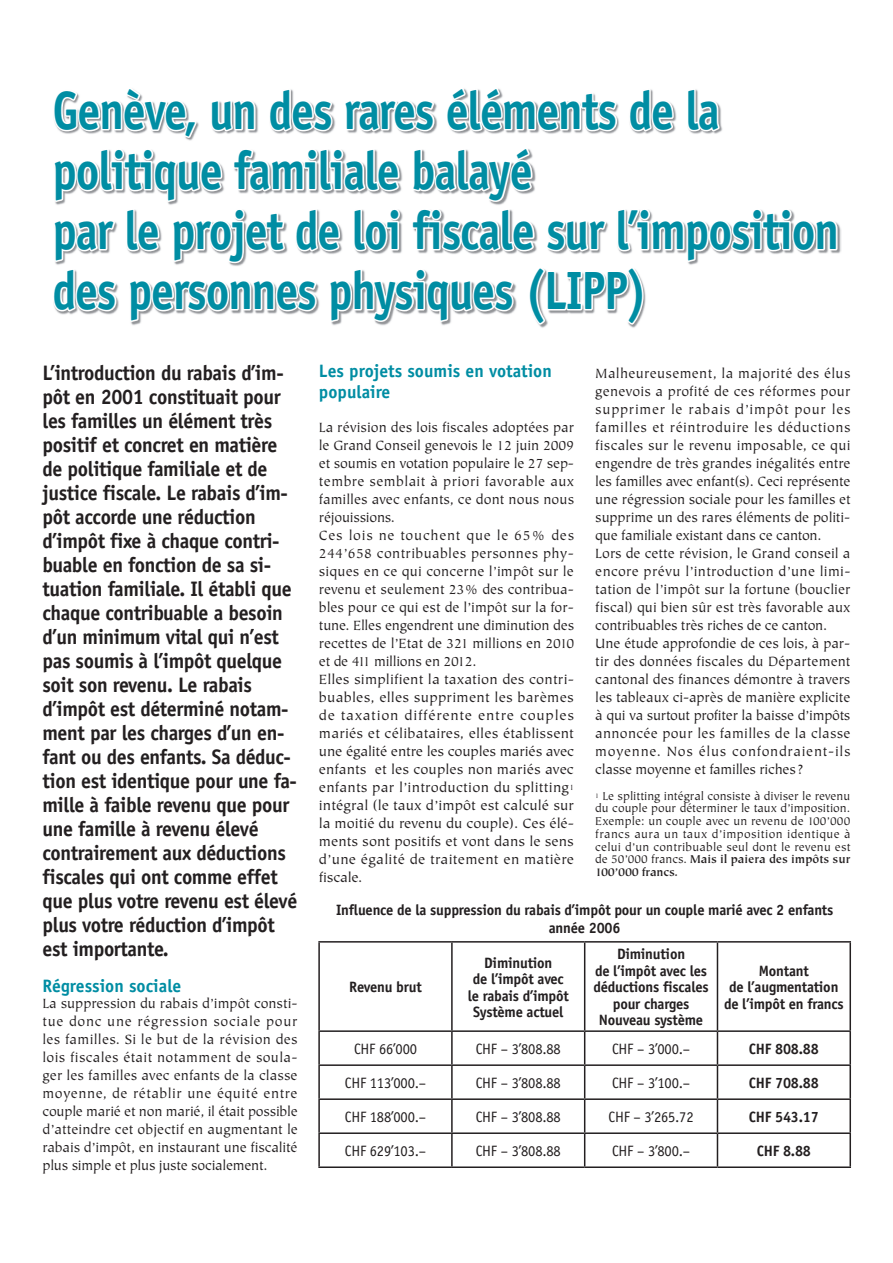
<style>
.page{position:relative;width:893px;height:1263px;background:#fff}
.page>*{position:absolute;margin:0;border:0;box-sizing:border-box;transform-origin:0 0}
.t1{font:700 54px/60px "Officina Sans";letter-spacing:-.025em;color:#008da3;scale:.85 1}
.t2{font:700 21px/24px "Officina Sans";letter-spacing:-.02em;color:#231f20;scale:.95 1}
.t3{font:700 18px/21px "Officina Sans";color:#008da3}
.t4{font:15px/18px "Tiepolo";letter-spacing:.005em;color:#231f20}
.t5{font:700 15px/16.5px "Officina Sans";letter-spacing:-.015em;color:#231f20;text-align:center}
.t6{font:15px "Officina Sans";letter-spacing:-.015em;color:#231f20}
.t7{font:12.75px/12.8px "Tiepolo";letter-spacing:.015em;color:#231f20;text-align:justify}
.s1{font-size:8.7px}
.s2{font-size:7.5px}
.s3{font-weight:700}
</style>
<div class="page">
<svg style="left:54px;top:88px;width:785px;height:238px"></svg>
<hr style="left:318px;top:941px;width:134px;height:1px;background:#231f20">
<hr style="left:318px;top:942px;width:2px;height:88px;background:#231f20">
<hr style="left:452px;top:941px;width:133px;height:1px;background:#231f20">
<hr style="left:451px;top:942px;width:2px;height:88px;background:#231f20">
<hr style="left:585px;top:941px;width:132px;height:1px;background:#231f20">
<hr style="left:584px;top:942px;width:1px;height:88px;background:#231f20">
<hr style="left:717px;top:941px;width:134px;height:1px;background:#231f20">
<hr style="left:717px;top:942px;width:1px;height:88px;background:#231f20">
<hr style="left:849px;top:942px;width:2px;height:88px;background:#231f20">
<hr style="left:318px;top:1030px;width:134px;height:2px;background:#231f20">
<hr style="left:318px;top:1032px;width:2px;height:32px;background:#231f20">
<hr style="left:452px;top:1030px;width:133px;height:2px;background:#231f20">
<hr style="left:451px;top:1032px;width:2px;height:32px;background:#231f20">
<hr style="left:585px;top:1030px;width:132px;height:2px;background:#231f20">
<hr style="left:584px;top:1032px;width:1px;height:32px;background:#231f20">
<hr style="left:717px;top:1030px;width:134px;height:2px;background:#231f20">
<hr style="left:717px;top:1032px;width:1px;height:32px;background:#231f20">
<hr style="left:849px;top:1032px;width:2px;height:32px;background:#231f20">
<hr style="left:318px;top:1064px;width:134px;height:2px;background:#231f20">
<hr style="left:318px;top:1066px;width:2px;height:32px;background:#231f20">
<hr style="left:452px;top:1064px;width:133px;height:2px;background:#231f20">
<hr style="left:451px;top:1066px;width:2px;height:32px;background:#231f20">
<hr style="left:585px;top:1064px;width:132px;height:2px;background:#231f20">
<hr style="left:584px;top:1066px;width:1px;height:32px;background:#231f20">
<hr style="left:717px;top:1064px;width:134px;height:2px;background:#231f20">
<hr style="left:717px;top:1066px;width:1px;height:32px;background:#231f20">
<hr style="left:849px;top:1066px;width:2px;height:32px;background:#231f20">
<hr style="left:318px;top:1098px;width:134px;height:2px;background:#231f20">
<hr style="left:318px;top:1100px;width:2px;height:32px;background:#231f20">
<hr style="left:452px;top:1098px;width:133px;height:2px;background:#231f20">
<hr style="left:451px;top:1100px;width:2px;height:32px;background:#231f20">
<hr style="left:585px;top:1098px;width:132px;height:2px;background:#231f20">
<hr style="left:584px;top:1100px;width:1px;height:32px;background:#231f20">
<hr style="left:717px;top:1098px;width:134px;height:2px;background:#231f20">
<hr style="left:717px;top:1100px;width:1px;height:32px;background:#231f20">
<hr style="left:849px;top:1100px;width:2px;height:32px;background:#231f20">
<hr style="left:318px;top:1132px;width:134px;height:2px;background:#231f20">
<hr style="left:318px;top:1134px;width:2px;height:32px;background:#231f20">
<hr style="left:452px;top:1132px;width:133px;height:2px;background:#231f20">
<hr style="left:451px;top:1134px;width:2px;height:32px;background:#231f20">
<hr style="left:585px;top:1132px;width:132px;height:2px;background:#231f20">
<hr style="left:584px;top:1134px;width:1px;height:32px;background:#231f20">
<hr style="left:717px;top:1132px;width:134px;height:2px;background:#231f20">
<hr style="left:717px;top:1134px;width:1px;height:32px;background:#231f20">
<hr style="left:849px;top:1134px;width:2px;height:32px;background:#231f20">
<hr style="left:318px;top:1166px;width:134px;height:2px;background:#231f20">
<hr style="left:452px;top:1166px;width:133px;height:2px;background:#231f20">
<hr style="left:585px;top:1166px;width:132px;height:2px;background:#231f20">
<hr style="left:717px;top:1166px;width:134px;height:2px;background:#231f20">
<h1 class="t1" style="left:52px;top:80px;width:927px">Genève, un des rares éléments de la politique familiale balayé<br>par le projet de loi fiscale sur l’imposition des personnes physiques (LIPP)</h1>
<p class="t2" style="left:43px;top:360px;width:270px">L’introduction du rabais d’im&shy;pôt en 2001 constituait pour les familles un élément très positif et concret en matière de politique familiale et de justice fiscale. Le rabais d’im&shy;pôt accorde une réduction d’impôt fixe à chaque contri&shy;buable en fonction de sa si&shy;tuation familiale. Il établi que chaque contribuable a besoin d’un minimum vital qui n’est pas soumis à l’impôt quelque soit son revenu. Le rabais d’impôt est déterminé notam&shy;ment par les charges d’un en&shy;fant ou des enfants. Sa déduc&shy;tion est identique pour une fa&shy;mille à faible revenu que pour une famille à revenu élevé contrairement aux déductions fiscales qui ont comme effet que plus votre revenu est élevé plus votre réduction d’impôt est importante.</p>
<p class="t3" style="left:43px;top:976px;width:140px">Régression sociale</p>
<p class="t4" style="left:43px;top:995px;width:257px;text-align:justify">La suppression du rabais d’impôt consti&shy;tue donc une régression sociale pour les familles. Si le but de la révision des lois fiscales était notamment de soula&shy;ger les familles avec enfants de la classe moyenne, de rétablir une équité entre couple marié et non marié, il était possible d’atteindre cet objectif en augmentant le rabais d’impôt, en instaurant une fiscalité plus simple et plus juste socialement.</p>
<p class="t3" style="left:319px;top:361px;width:234px">Les projets soumis en votation populaire</p>
<p class="t4" style="left:319px;top:419px;width:257px">La révision des lois fiscales adoptées par le Grand Conseil genevois le 12 juin 2009 et soumis en votation populaire le 27 sep&shy;tembre semblait à priori favorable aux familles avec enfants, ce dont nous nous réjouissions.<br>Ces lois ne touchent que le 65% des 244’658 contribuables personnes phy&shy;siques en ce qui concerne l’impôt sur le revenu et seulement 23% des contribua&shy;bles pour ce qui est de l’impôt sur la for&shy;tune. Elles engendrent une diminution des recettes de l’Etat de 321 millions en 2010 et de 411 millions en 2012.<br>Elles simplifient la taxation des contri&shy;buables, elles suppriment les barèmes de taxation différente entre couples mariés et célibataires, elles établissent une égalité entre les couples mariés avec enfants et les couples non mariés avec enfants par l’introduction du splitting<span class="s1">1 </span>intégral (le taux d’impôt est calculé sur la moitié du revenu du couple). Ces élé&shy;ments sont positifs et vont dans le sens d’une égalité de traitement en matière fiscale.</p>
<p class="t4" style="left:595px;top:365px;width:257px">Malheureusement, la majorité des élus genevois a profité de ces réformes pour supprimer le rabais d’impôt pour les familles et réintroduire les déductions fiscales sur le revenu imposable, ce qui engendre de très grandes inégalités entre les familles avec enfant(s). Ceci représente une régression sociale pour les familles et supprime un des rares éléments de politi&shy;que familiale existant dans ce canton.<br>Lors de cette révision, le Grand conseil a encore prévu l’introduction d’une limi&shy;tation de l’impôt sur la fortune (bouclier fiscal) qui bien sûr est très favorable aux contribuables très riches de ce canton.<br>Une étude approfondie de ces lois, à par&shy;tir des données fiscales du Département cantonal des finances démontre à travers les tableaux ci-après de manière explicite à qui va surtout profiter la baisse d’impôts annoncée pour les familles de la classe moyenne. Nos élus confondraient-ils classe moyenne et familles riches ?</p>
<p class="t7" style="left:595px;top:790px;width:257px"><span class="s2">1</span> Le splitting intégral consiste à diviser le revenu du couple pour déterminer le taux d’imposition.<br>Exemple: un couple avec un revenu de 100’000 francs aura un taux d’imposition identique à celui d’un contribuable seul dont le revenu est de 50’000 francs. <span class="s3">Mais il paiera des impôts sur 100’000 francs.</span></p>
<p class="t5" style="left:336px;top:901px;width:499px;line-height:17.2px">Influence de la suppression du rabais d’impôt pour un couple marié avec 2 enfants année 2006</p>
<p class="t5" style="left:349px;top:979px;width:74px">Revenu brut</p>
<p class="t5" style="left:468px;top:954px;width:103px">Diminution<br>de l’impôt avec le rabais d’impôt<br>Système actuel</p>
<p class="t5" style="left:593px;top:946px;width:117px">Diminution<br>de l’impôt avec les déductions fiscales pour charges<br>Nouveau système</p>
<p class="t5" style="left:724px;top:962px;width:121px">Montant<br>de l’augmentation de l’impôt en francs</p>
<p class="t6" style="left:354px;top:1040px;width:65px">CHF 66’000</p>
<p class="t6" style="left:476px;top:1040px;width:87px">CHF – 3’808.88</p>
<p class="t6" style="left:612px;top:1040px;width:80px">CHF – 3’000.–</p>
<p class="t5" style="left:749px;top:1040px;width:72px">CHF 808.88</p>
<p class="t6" style="left:345px;top:1074px;width:83px">CHF 113’000.–</p>
<p class="t6" style="left:476px;top:1074px;width:87px">CHF – 3’808.88</p>
<p class="t6" style="left:612px;top:1074px;width:80px">CHF – 3’100.–</p>
<p class="t5" style="left:749px;top:1074px;width:72px">CHF 708.88</p>
<p class="t6" style="left:345px;top:1108px;width:83px">CHF 188’000.–</p>
<p class="t6" style="left:476px;top:1108px;width:87px">CHF – 3’808.88</p>
<p class="t6" style="left:608px;top:1108px;width:87px">CHF – 3’265.72</p>
<p class="t5" style="left:749px;top:1108px;width:72px">CHF 543.17</p>
<p class="t6" style="left:345px;top:1142px;width:83px">CHF 629’103.–</p>
<p class="t6" style="left:476px;top:1142px;width:87px">CHF – 3’808.88</p>
<p class="t6" style="left:612px;top:1142px;width:80px">CHF – 3’800.–</p>
<p class="t5" style="left:757px;top:1142px;width:56px">CHF 8.88</p>
</div>
